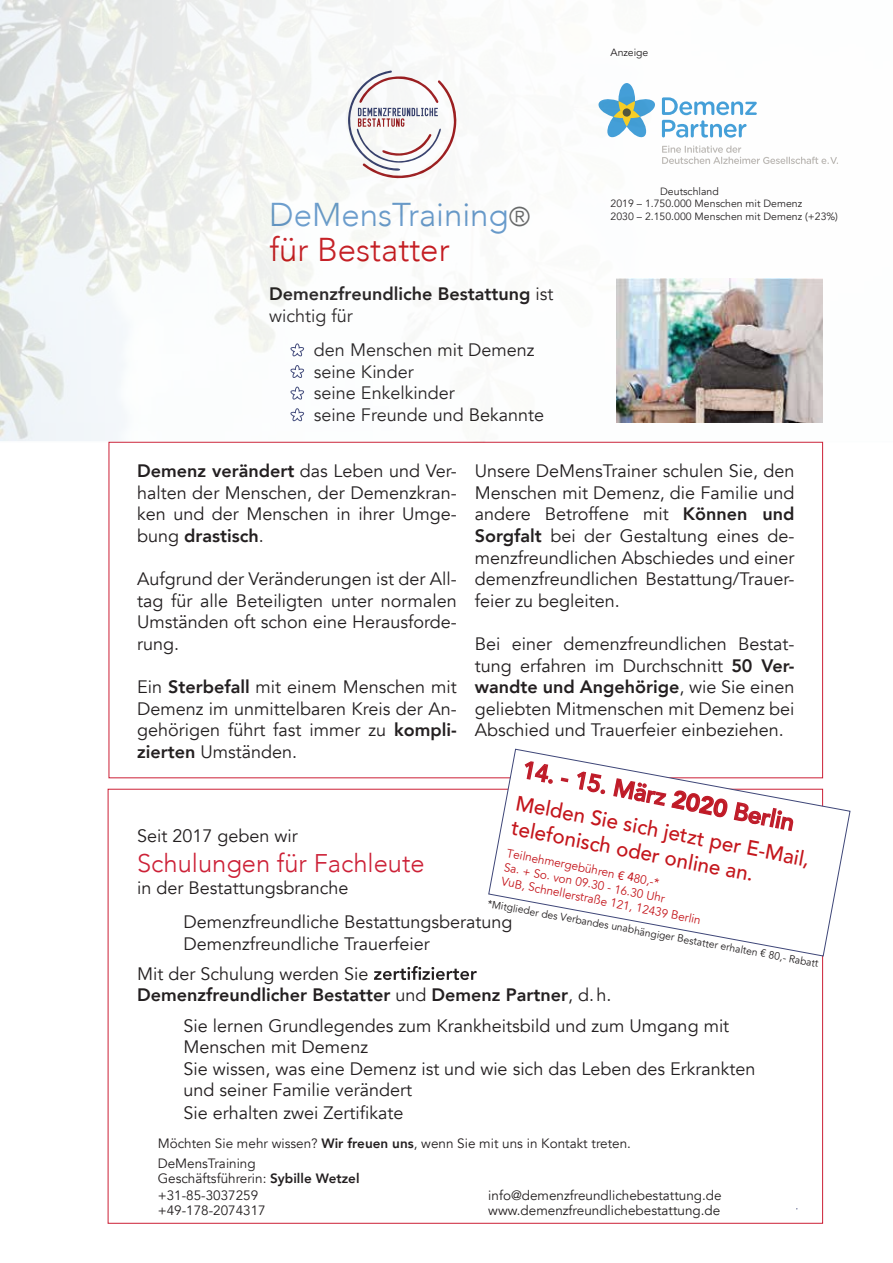
<style>
.page{position:relative;width:893px;height:1263px;background:#fff}
.page>*{position:absolute;margin:0;border:0;box-sizing:border-box;transform-origin:0 0}
.t1{font:300 33px/34.7px "Avenir";color:#6699cb}
.t2{font:300 25.5px "Avenir";color:#cc2036}
.t3{font:500 23.55px "Avenir";color:#c4161c}
.t4{font:500 21px/25.2px "Avenir";color:#c4161c}
.t5{font:18px/21.6px "Avenir";color:#231f20}
.t6{font:800 18px/21.6px "Avenir";color:#231f20}
.t7{font:13.5px/20px "Avenir";color:#231f20}
.t8{font:12px/14.4px "Avenir";color:#c4161c}
.t9{font:10.5px/12.6px "Avenir";color:#231f20}
.s1{font-size:27px;color:#666767}
.s2{color:#c4161c}
.s3{font-weight:400}
.s4{font-weight:800}
.s5{font-weight:500}
</style>
<div class="page">
<svg style="left:374px;top:966px;width:103px;height:14px"></svg>
<svg style="left:488px;top:748px;width:363px;height:209px"></svg>
<img style="left:0;top:0;width:838px;height:590px">
<h1 class="t1" style="left:269px;top:198px;width:263px">DeMensTraining<span class="s1">® </span><span class="s2">für Bestatter</span></h1>
<p class="t6" style="left:269px;top:283px;width:286px">Demenzfreundliche Bestattung <span class="s3">ist wichtig für</span></p>
<p class="t5" style="left:314px;top:340px;width:232px">den Menschen mit Demenz seine Kinder<br>seine Enkelkinder<br>seine Freunde und Bekannte</p>
<p class="t9" style="left:611px;top:46px;width:39px">Anzeige</p>
<p class="t9" style="left:611px;top:185px;width:229px;text-indent:50px">Deutschland<br>2019 – 1.750.000 Menschen mit Demenz<br>2030 – 2.150.000 Menschen mit Demenz (+23%)</p>
<p class="t5" style="left:137px;top:461px;width:321px;text-align:justify"><span class="s4">Demenz verändert</span> das Leben und Ver&shy;halten der Menschen, der Demenzkran&shy;ken und der Menschen in ihrer Umge&shy;bung <span class="s4">drastisch</span>.</p>
<p class="t5" style="left:137px;top:569px;width:321px;text-align:justify">Aufgrund der Veränderungen ist der All&shy;tag für alle Beteiligten unter normalen Umständen oft schon eine Herausforde&shy;rung.</p>
<p class="t5" style="left:137px;top:677px;width:321px;text-align:justify">Ein <span class="s4">Sterbefall</span> mit einem Menschen mit Demenz im unmittelbaren Kreis der An&shy;gehörigen führt fast immer zu <span class="s4">kompli&shy;zierten</span> Umständen.</p>
<p class="t5" style="left:475px;top:461px;width:321px;text-align:justify">Unsere DeMensTrainer schulen Sie, den Menschen mit Demenz, die Familie und andere Betroffene mit <span class="s4">Können und Sorgfalt</span> bei der Gestaltung eines de&shy;menzfreundlichen Abschiedes und einer demenzfreundlichen Bestattung/Trauer&shy;feier zu begleiten.</p>
<p class="t5" style="left:475px;top:633px;width:321px;text-align:justify">Bei einer demenzfreundlichen Bestat&shy;tung erfahren im Durchschnitt <span class="s4">50 Ver&shy;wandte und Angehörige</span>, wie Sie einen geliebten Mitmenschen mit Demenz bei Abschied und Trauerfeier einbeziehen.</p>
<h3 class="t3" style="left:527px;top:749px;width:278px;rotate:11deg">14. - 15. März <span class="s4">2020</span> Berlin</h3>
<p class="t4" style="left:519px;top:789px;width:300px;rotate:11deg">Melden Sie sich jetzt per E-Mail, telefonisch oder online an.</p>
<p class="t5" style="left:137px;top:825px;width:162px">Seit 2017 geben wir</p>
<h2 class="t2" style="left:137px;top:848px;width:289px">Schulungen für Fachleute</h2>
<p class="t5" style="left:184px;top:871px;width:331px;line-height:34.3px;text-indent:-46px">in der Bestattungsbranche<br>Demenzfreundliche Bestattungsberatung</p>
<p class="t5" style="left:137px;top:929px;width:294px;line-height:30.2px;text-indent:46px">Demenzfreundliche Trauerfeier<br>Mit der Schulung werden Sie</p>
<p class="t5" style="left:184px;top:980px;width:547px;line-height:30.2px;text-indent:-46px"><span class="s4">Demenzfreundlicher Bestatter</span> und <span class="s4">Demenz Partner</span>, d.h.<br>Sie lernen Grundlegendes zum Krankheitsbild und zum Umgang mit</p>
<p class="t5" style="left:184px;top:1036px;width:573px">Menschen mit Demenz<br>Sie wissen, was eine Demenz ist und wie sich das Leben des Erkrankten und seiner Familie verändert</p>
<p class="t8" style="left:508px;top:846px;width:205px;rotate:11deg">Teilnehmergebühren <span class="s5">€ 4</span>80,-*<br>Sa. + So. von 09.30 - 16.30 Uhr<br>VuB, Schnellerstraße 121, 12439 Berlin</p>
<p class="t9" style="left:489px;top:898px;width:338px;rotate:10deg">*Mitglieder des Verbandes unabhängiger Bestatter erhalten € 80,- Rabatt</p>
<p class="t5" style="left:184px;top:1102px;width:221px">Sie erhalten zwei Zertifikate</p>
<p class="t7" style="left:158px;top:1134px;width:475px">Möchten Sie mehr wissen? <span class="s4">Wir freuen uns</span>, wenn Sie mit uns in Kontakt treten.<br>DeMensTraining</p>
<p class="t7" style="left:158px;top:1170px;width:203px;line-height:16.5px">Geschäftsführerin: <span class="s4">Sybille Wetzel </span>+31-85-3037259</p>
<p class="t7" style="left:488px;top:1188px;width:235px;line-height:15px">info@demenzfreundlichebestattung.de www.demenzfreundlichebestattung.de</p>
<p class="t7" style="left:158px;top:1201px;width:110px">+49-178-2074317</p>
</div>
